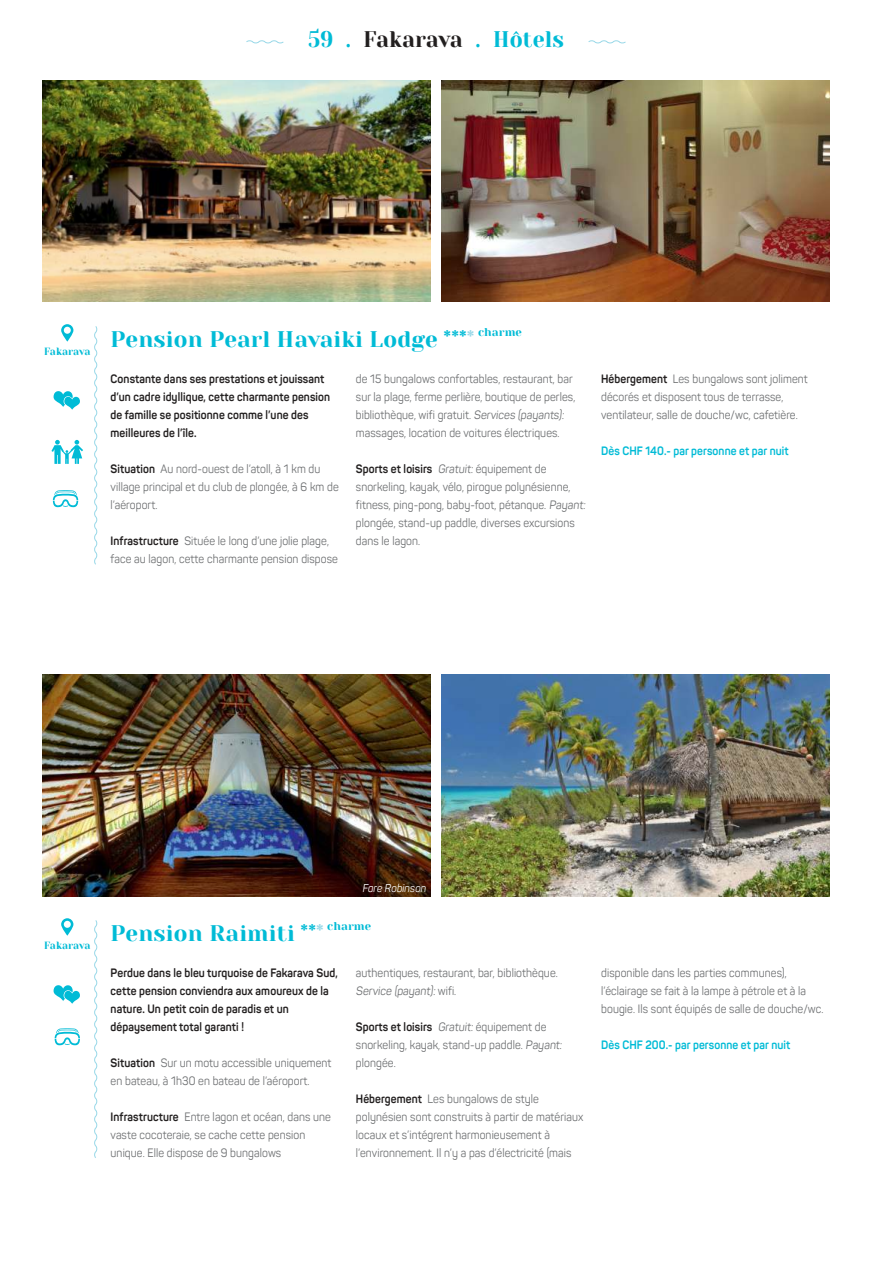
<style>
.page{position:relative;width:872px;height:1263px;background:#fff}
.page>*{position:absolute;margin:0;border:0;box-sizing:border-box;transform-origin:0 0}
.t1{font:22.5px "Yeseva One";letter-spacing:.01em;color:#00bbd6}
.t2{font:22.5px "Yeseva One";letter-spacing:.01em;color:#00bbd6;scale:.95 1}
.t3{font:12px/18px "Panton";letter-spacing:.01em;color:#6c6e70;scale:.9 1}
.t4{font:700 12px/18px "Panton";letter-spacing:.01em;color:#221f1f;scale:.9 1}
.t5{font:700 12px "Panton";letter-spacing:.01em;color:#00bbd6;scale:.9 1}
.t6{font:italic 11.25px "Panton";letter-spacing:.01em;color:#fff;scale:.9 1}
.t7{font:10.5px "Yeseva One";letter-spacing:-.01em;color:#00bbd6;scale:.95 1}
.s1{color:#221f1f}
.s2{font-size:19.5px}
.s3{font-size:19.5px;color:#98d8e8}
.s4{font-weight:700;color:#221f1f}
</style>
<div class="page">
<svg style="left:94px;top:326px;width:4px;height:239px"></svg>
<svg style="left:94px;top:920px;width:4px;height:238px"></svg>
<img style="left:43px;top:81px;width:388px;height:221px">
<img style="left:441px;top:81px;width:388px;height:221px">
<img style="left:43px;top:675px;width:388px;height:221px">
<svg style="left:54px;top:391px;width:26px;height:19px"></svg>
<svg style="left:54px;top:985px;width:26px;height:19px"></svg>
<svg style="left:51px;top:440px;width:32px;height:24px"></svg>
<svg style="left:61px;top:324px;width:12px;height:18px"></svg>
<div style="left:64px;top:327px;width:7px;height:7px;background:#fff;border-radius:50%"></div>
<svg style="left:61px;top:918px;width:12px;height:18px"></svg>
<div style="left:64px;top:921px;width:7px;height:7px;background:#fff;border-radius:50%"></div>
<svg style="left:246px;top:40px;width:38px;height:4px"></svg>
<svg style="left:588px;top:40px;width:38px;height:4px"></svg>
<svg style="left:52px;top:490px;width:27px;height:18px"></svg>
<svg style="left:54px;top:1028px;width:26px;height:18px"></svg>
<img style="left:441px;top:675px;width:388px;height:221px">
<h1 class="t2" style="left:308px;top:28px;width:271px">59 . <span class="s1">Fakarava</span> . Hôtels</h1>
<p class="t7" style="left:44px;top:347px;width:50px">Fakarava</p>
<h1 class="t1" style="left:111px;top:328px;width:413px">Pension Pearl Havaiki Lodge <span class="s2">***</span><span class="s3">*</span> <sup>charme</sup></h1>
<p class="t4" style="left:111px;top:371px;width:245px">Constante dans ses prestations et jouissant d’un cadre idyllique, cette charmante pension de famille se positionne comme l’une des meilleures de l’île.</p>
<p class="t3" style="left:111px;top:461px;width:255px"><span class="s4">Situation</span> Au nord-ouest de l’atoll, à 1 km du village principal et du club de plongée, à 6 km de l’aéroport.</p>
<p class="t3" style="left:111px;top:533px;width:254px"><span class="s4">Infrastructure</span> Située le long d’une jolie plage, face au lagon, cette charmante pension dispose</p>
<p class="t3" style="left:356px;top:371px;width:245px">de 15 bungalows confortables, restaurant, bar sur la plage, ferme perlière, boutique de perles, bibliothèque, wifi gratuit. Services (payants): massages, location de voitures électriques.</p>
<p class="t3" style="left:356px;top:461px;width:258px"><span class="s4">Sports et loisirs</span> Gratuit: équipement de snorkeling, kayak, vélo, pirogue polynésienne, fitness, ping-pong, baby-foot, pétanque. Payant: plongée, stand-up paddle, diverses excursions dans le lagon.</p>
<p class="t3" style="left:601px;top:371px;width:231px"><span class="s4">Hébergement</span> Les bungalows sont joliment décorés et disposent tous de terrasse, ventilateur, salle de douche/wc, cafetière.</p>
<p class="t5" style="left:601px;top:446px;width:210px">Dès CHF 140.- par personne et par nuit</p>
<p class="t7" style="left:44px;top:941px;width:50px">Fakarava</p>
<p class="t6" style="left:363px;top:883px;width:72px">Fare Robinson</p>
<h1 class="t1" style="left:111px;top:922px;width:262px">Pension Raimiti <span class="s2">**</span><span class="s3">*</span> <sup>charme</sup></h1>
<p class="t4" style="left:111px;top:965px;width:254px">Perdue dans le bleu turquoise de Fakarava Sud, cette pension conviendra aux amoureux de la nature. Un petit coin de paradis et un dépaysement total garanti !</p>
<p class="t3" style="left:111px;top:1055px;width:247px"><span class="s4">Situation</span> Sur un motu accessible uniquement en bateau, à 1h30 en bateau de l’aéroport.</p>
<p class="t3" style="left:111px;top:1109px;width:246px"><span class="s4">Infrastructure</span> Entre lagon et océan, dans une vaste cocoteraie, se cache cette pension unique. Elle dispose de 9 bungalows</p>
<p class="t3" style="left:356px;top:965px;width:226px">authentiques, restaurant, bar, bibliothèque.<br>Service (payant): wifi.</p>
<p class="t3" style="left:356px;top:1019px;width:232px"><span class="s4">Sports et loisirs</span> Gratuit: équipement de snorkeling, kayak, stand-up paddle. Payant: plongée.</p>
<p class="t3" style="left:356px;top:1091px;width:254px"><span class="s4">Hébergement</span> Les bungalows de style polynésien sont construits à partir de matériaux locaux et s’intégrent harmonieusement à l’environnement. Il n’y a pas d’électricité (mais</p>
<p class="t3" style="left:601px;top:965px;width:248px">disponible dans les parties communes), l’éclairage se fait à la lampe à pétrole et à la bougie. Ils sont équipés de salle de douche/wc.</p>
<p class="t5" style="left:601px;top:1040px;width:212px">Dès CHF 200.- par personne et par nuit</p>
</div>
